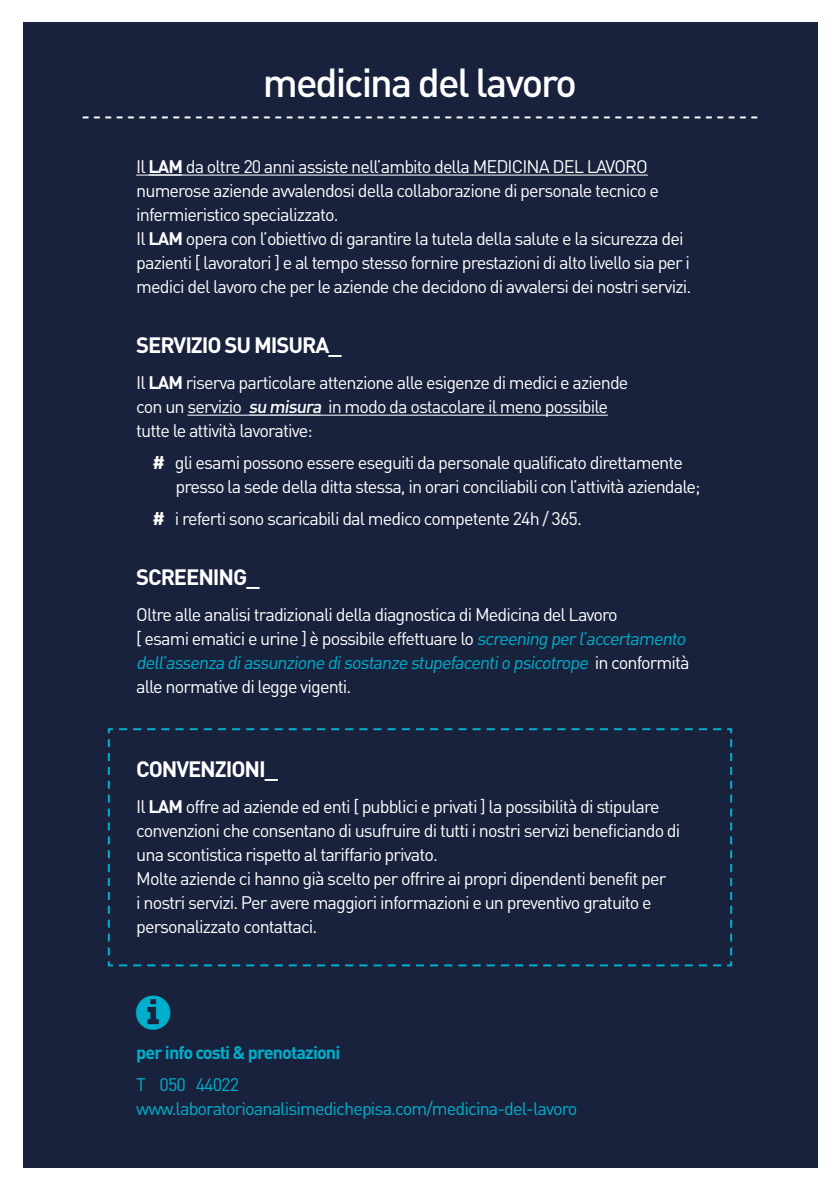
<style>
.page{position:relative;width:840px;height:1191px;background:#fff}
.page>*{position:absolute;margin:0;border:0;box-sizing:border-box;transform-origin:0 0}
.t1{font:500 40px "DIN";letter-spacing:-.05em;color:#fff}
.t2{font:700 22px "DIN";letter-spacing:-.05em;color:#fff}
.t3{font:500 20px "DIN";color:#fff}
.t4{font:18px/24px "DIN";letter-spacing:-.05em;color:#fff}
.t5{font:18px/24px "DIN";letter-spacing:-.05em;color:#00afcb}
.t6{font:700 18px "DIN";letter-spacing:-.05em;color:#00afcb}
.s1{font-weight:700}
.s2{font-weight:500}
.s3{color:#00afcb}
</style>
<div class="page">
<div style="left:23px;top:23px;width:793px;height:1145px;background:#19223d"></div>
<svg style="left:136px;top:175px;width:12px;height:1px"></svg>
<hr style="left:148px;top:174px;width:34px;height:2px;background:#fff">
<hr style="left:182px;top:175px;width:465px;height:1px;background:#fff">
<hr style="left:187px;top:415px;width:61px;height:1px;background:#fff">
<hr style="left:248px;top:414px;width:73px;height:2px;background:#fff">
<hr style="left:321px;top:415px;width:286px;height:1px;background:#fff">
<svg style="left:107px;top:728px;width:625px;height:239px"></svg>
<h1 class="t1" style="left:263px;top:57px;width:315px">medicina del lavoro</h1>
<p class="t3" style="left:81px;top:103px;width:678px">- - - - - - - - - - - - - - - - - - - - - - - - - - - - - - - - - - - - - - - - - - - - - - - - - - - - - - - - - - - -</p>
<p class="t4" style="left:136px;top:154px;width:556px">Il <span class="s1">LAM</span> da oltre 20 anni assiste nell’ambito della MEDICINA DEL LAVORO numerose aziende avvalendosi della collaborazione di personale tecnico e infermieristico specializzato.<br>Il <span class="s1">LAM</span> opera con l’obiettivo di garantire la tutela della salute e la sicurezza dei pazienti [ lavoratori ] e al tempo stesso fornire prestazioni di alto livello sia per i medici del lavoro che per le aziende che decidono di avvalersi dei nostri servizi.</p>
<p class="t2" style="left:136px;top:330px;width:207px">SERVIZIO SU MISURA_</p>
<p class="t4" style="left:136px;top:370px;width:493px">Il <span class="s1">LAM</span> riserva particolare attenzione alle esigenze di medici e aziende con un servizio <span class="s2">su misura</span> in modo da ostacolare il meno possibile tutte le attività lavorative:</p>
<p class="t4" style="left:175px;top:450px;width:526px;text-indent:-23px"><span class="s1">#</span> gli esami possono essere eseguiti da personale qualificato direttamente presso la sede della ditta stessa, in orari conciliabili con l’attività aziendale;</p>
<p class="t4" style="left:152px;top:506px;width:430px"><span class="s1">#</span> i referti sono scaricabili dal medico competente 24h / 365.</p>
<p class="t2" style="left:136px;top:562px;width:125px">SCREENING_</p>
<p class="t4" style="left:136px;top:602px;width:554px">Oltre alle analisi tradizionali della diagnostica di Medicina del Lavoro<br>[ esami ematici e urine ] è possibile effettuare lo <span class="s3">screening perl’accertamento dell’assenza diassunzione disostanze stupefacentio psicotrope</span> i n c o n fo r m i t à alle normative di legge vigenti.</p>
<p class="t2" style="left:136px;top:754px;width:143px">CONVENZIONI_</p>
<p class="t4" style="left:136px;top:794px;width:545px">Il <span class="s1">LAM</span> offre ad aziende ed enti [ pubblici e privati ] la possibilità di stipulare convenzioni che consentano di usufruire di tutti i nostri servizi beneficiando di una scontistica rispetto al tariffario privato.<br>Molte aziende ci hanno già scelto per offrire ai propri dipendenti benefit per<br>i nostri servizi. Per avere maggiori informazioni e un preventivo gratuito e personalizzato contattaci.</p>
<p class="t6" style="left:136px;top:1040px;width:205px">per info costi &amp; prenotazioni</p>
<p class="t5" style="left:136px;top:1072px;width:442px">T 050 44022 www.laboratorioanalisimedichepisa.com/medicina-del-lavoro</p>
</div>
